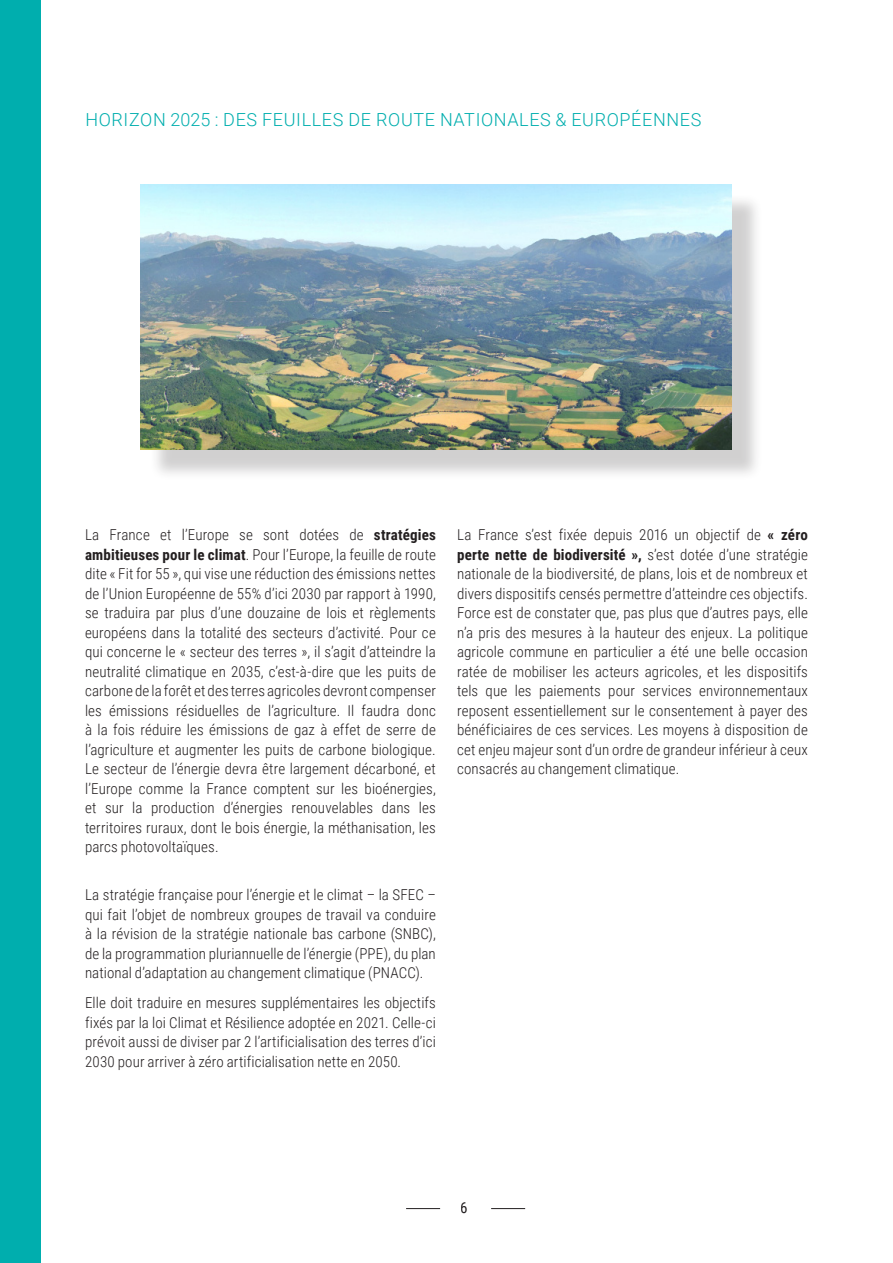
<style>
.page{position:relative;width:893px;height:1263px;background:#fff}
.page>*{position:absolute;margin:0;border:0;box-sizing:border-box;transform-origin:0 0}
.t1{font:300 18px "Roboto";letter-spacing:.035em;color:#00aeae}
.ENTETE{font:300 15px/19.5px "Roboto Condensed";letter-spacing:.005em;color:#231f20;text-align:justify}
.t2{font:15px "Roboto Condensed";color:#231f20}
.s1{font-weight:700}
</style>
<div class="page">
<hr style="left:406px;top:1208px;width:34px;height:1px;background:#231f20">
<hr style="left:491px;top:1208px;width:34px;height:1px;background:#231f20">
<div style="left:149px;top:194px;width:614px;height:287px;background:#231f20;opacity:.21"></div>
<img style="left:140px;top:185px;width:592px;height:265px">
<div style="left:0;top:0;width:41px;height:1263px;background:#00aeae"></div>
<p class="t1" style="left:85px;top:107px;width:617px">HORIZON 2025 : DES FEUILLES DE ROUTE NATIONALES &amp; EUROPÉENNES</p>
<p class="ENTETE" style="left:85px;top:524px;width:352px">La France et l’Europe se sont dotées de <span class="s1">stratégies ambitieuses pour le climat</span>. Pour l’Europe, la feuille de route dite « Fit for 55 », qui vise une réduction des émissions nettes de l’Union Européenne de 55% d’ici 2030 par rapport à 1990, se traduira par plus d’une douzaine de lois et règlements européens dans la totalité des secteurs d’activité. Pour ce qui concerne le « secteur des terres », il s’agit d’atteindre la neutralité climatique en 2035, c’est-à-dire que les puits de carbone de la forêt et des terres agricoles devront compenser les émissions résiduelles de l’agriculture. Il faudra donc à la fois réduire les émissions de gaz à effet de serre de l’agriculture et augmenter les puits de carbone biologique.<br>Le secteur de l’énergie devra être largement décarboné, et l’Europe comme la France comptent sur les bioénergies, et sur la production d’énergies renouvelables dans les territoires ruraux, dont le bois énergie, la méthanisation, les parcs photovoltaïques.</p>
<p class="ENTETE" style="left:85px;top:884px;width:352px">La stratégie française pour l’énergie et le climat – la SFEC – qui fait l’objet de nombreux groupes de travail va conduire à la révision de la stratégie nationale bas carbone (SNBC), de la programmation pluriannuelle de l’énergie (PPE), du plan national d’adaptation au changement climatique (PNACC).</p>
<p class="ENTETE" style="left:85px;top:992px;width:352px">Elle doit traduire en mesures supplémentaires les objectifs fixés par la loi Climat et Résilience adoptée en 2021. Celle-ci prévoit aussi de diviser par 2 l’artificialisation des terres d’ici 2030 pour arriver à zéro artificialisation nette en 2050.</p>
<p class="ENTETE" style="left:457px;top:524px;width:352px">La France s’est fixée depuis 2016 un objectif de <span class="s1">« zéro perte nette de biodiversité »,</span> s’est dotée d’une stratégie nationale de la biodiversité, de plans, lois et de nombreux et divers dispositifs censés permettre d’atteindre ces objectifs.<br>Force est de constater que, pas plus que d’autres pays, elle n’a pris des mesures à la hauteur des enjeux. La politique agricole commune en particulier a été une belle occasion ratée de mobiliser les acteurs agricoles, et les dispositifs tels que les paiements pour services environnementaux reposent essentiellement sur le consentement à payer des bénéficiaires de ces services. Les moyens à disposition de cet enjeu majeur sont d’un ordre de grandeur inférieur à ceux consacrés au changement climatique.</p>
<p class="t2" style="left:461px;top:1197px;width:9px">6</p>
</div>
